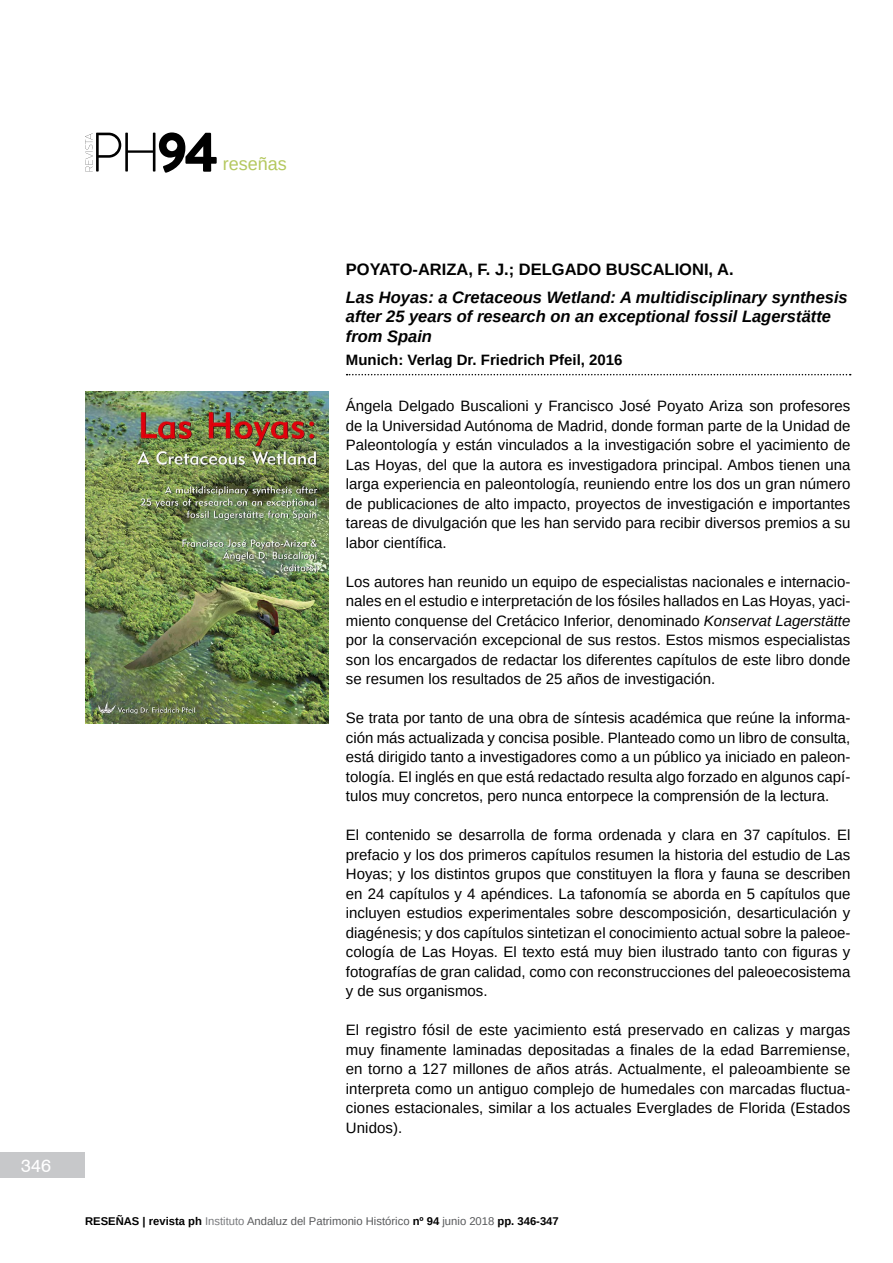
<style>
.page{position:relative;width:893px;height:1263px;background:#fff}
.page>*{position:absolute;margin:0;border:0;box-sizing:border-box;transform-origin:0 0}
.t1{font:900 56.4px "Brandon Grotesque";color:#000}
.t2{font:18px "Arimo";color:#b4c85e}
.t3{font:18px "Swiss 721 BT";color:#fff}
.t4{font:italic 700 16.5px/19.5px "Arimo";color:#000}
.t5{font:700 16.5px "Arimo";color:#000}
.t6{font:15px/19.5px "Arimo";color:#000;text-align:justify}
.t7{font:700 15px "Arimo";color:#000}
.t8{font:11.25px "Arimo";color:#58595b}
.s1{font-style:italic}
.s2{font-weight:700;color:#000}
.s3{color:#797a7d}
</style>
<div class="page">
<div style="left:0;top:1152px;width:85px;height:26px;background:#c7c8ca"></div>
<svg style="left:85px;top:133px;width:70px;height:39px"></svg>
<svg style="left:347px;top:374px;width:504px;height:1px"></svg>
<img style="left:85px;top:392px;width:244px;height:331px">
<h1 class="t1" style="left:157px;top:112px;width:63px">94</h1>
<p class="t2" style="left:223px;top:153px;width:66px">reseñas</p>
<p class="t3" style="left:21px;top:1154px;width:31px">346</p>
<p class="t5" style="left:346px;top:258px;width:389px">POYATO-ARIZA, F. J.; DELGADO BUSCALIONI, A.</p>
<p class="t4" style="left:346px;top:287px;width:503px">Las Hoyas: a Cretaceous Wetland: A multidisciplinary synthesis after 25 years of research on an exceptional fossil Lagerstätte from Spain</p>
<p class="t7" style="left:346px;top:350px;width:278px">Munich: Verlag Dr. Friedrich Pfeil, 2016</p>
<p class="t6" style="left:346px;top:396px;width:506px">Ángela Delgado Buscalioni y Francisco José Poyato Ariza son profesores de la Universidad Autónoma de Madrid, donde forman parte de la Unidad de Paleontología y están vinculados a la investigación sobre el yacimiento de Las Hoyas, del que la autora es investigadora principal. Ambos tienen una larga experiencia en paleontología, reuniendo entre los dos un gran número de publicaciones de alto impacto, proyectos de investigación e importantes tareas de divulgación que les han servido para recibir diversos premios a su labor científica.</p>
<p class="t6" style="left:346px;top:572px;width:506px">Los autores han reunido un equipo de especialistas nacionales e internacio&shy;nales en el estudio e interpretación de los fósiles hallados en Las Hoyas, yaci&shy;miento conquense del Cretácico Inferior, denominado <span class="s1">Konservat Lagerstätte </span>por la conservación excepcional de sus restos. Estos mismos especialistas son los encargados de redactar los diferentes capítulos de este libro donde se resumen los resultados de 25 años de investigación.</p>
<p class="t6" style="left:346px;top:708px;width:506px">Se trata por tanto de una obra de síntesis académica que reúne la informa&shy;ción más actualizada y concisa posible. Planteado como un libro de consulta, está dirigido tanto a investigadores como a un público ya iniciado en paleon&shy;tología. El inglés en que está redactado resulta algo forzado en algunos capí&shy;tulos muy concretos, pero nunca entorpece la comprensión de la lectura.</p>
<p class="t6" style="left:346px;top:825px;width:506px">El contenido se desarrolla de forma ordenada y clara en 37 capítulos. El prefacio y los dos primeros capítulos resumen la historia del estudio de Las Hoyas; y los distintos grupos que constituyen la flora y fauna se describen en 24 capítulos y 4 apéndices. La tafonomía se aborda en 5 capítulos que incluyen estudios experimentales sobre descomposición, desarticulación y diagénesis; y dos capítulos sintetizan el conocimiento actual sobre la paleoe&shy;cología de Las Hoyas. El texto está muy bien ilustrado tanto con figuras y fotografías de gran calidad, como con reconstrucciones del paleoecosistema y de sus organismos.</p>
<p class="t6" style="left:346px;top:1020px;width:506px">El registro fósil de este yacimiento está preservado en calizas y margas muy finamente laminadas depositadas a finales de la edad Barremiense, en torno a 127 millones de años atrás. Actualmente, el paleoambiente se interpreta como un antiguo complejo de humedales con marcadas fluctua&shy;ciones estacionales, similar a los actuales Everglades de Florida (Estados Unidos).</p>
<p class="t8" style="left:85px;top:1213px;width:475px"><span class="s2">RESEÑAS | revista ph</span> <span class="s3">Instituto</span> Andaluz del Patrimonio Histórico <span class="s2">nº 94</span> junio 2018 <span class="s2">pp. 346-347</span></p>
</div>
